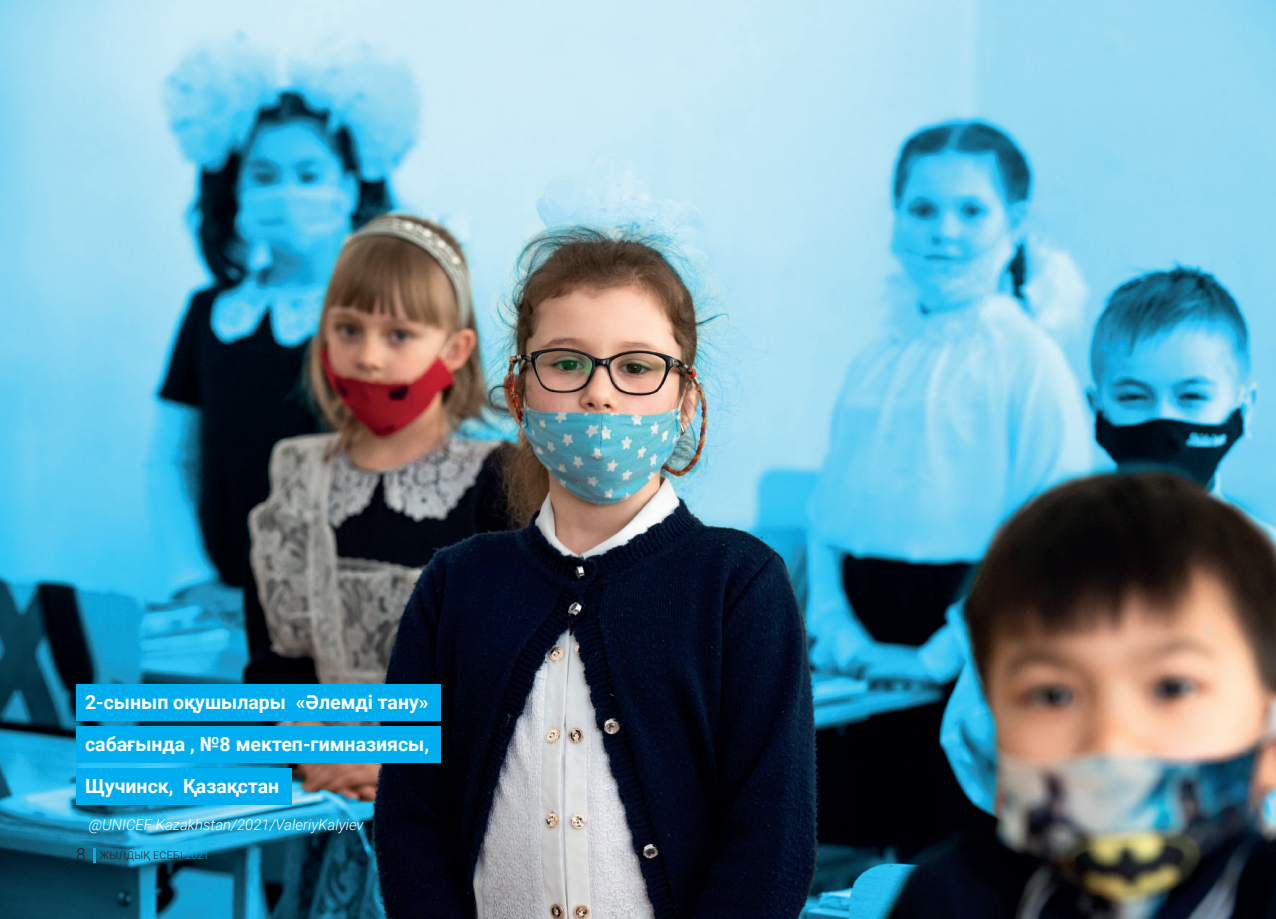
<style>
.page{position:relative;width:1276px;height:919px;background:#fff}
.page>*{position:absolute;margin:0;border:0;box-sizing:border-box;transform-origin:0 0}
.t1{font:700 19.5px/42px "Roboto";color:#fff;text-align:justify}
.t2{font:italic 300 15px "Roboto";color:#fff}
.t3{font:300 10.5px "Roboto";letter-spacing:.035em;color:#231f20}
.s1{color:#00aeef}
.s2{font-size:16.5px}
</style>
<div class="page">
<img style="left:0;top:0;width:1276px;height:918px">
<div style="left:77px;top:767px;width:215px;height:37px;background:#00aeef"></div>
<div style="left:77px;top:726px;width:364px;height:37px;background:#00aeef"></div>
<div style="left:77px;top:684px;width:364px;height:36px;background:#00aeef"></div>
<svg style="left:94px;top:847px;width:8px;height:15px"></svg>
<p class="t1" style="left:85px;top:679px;width:346px">2-сынып оқушылары «Әлемді тану» сабағында , №8 мектеп-гимназиясы, Щучинск, Қазақстан</p>
<p class="t2" style="left:89px;top:813px;width:276px">@UNICEF Kazakhstan/2021/ValeriyKalyiev</p>
<p class="t3" style="left:100px;top:847px;width:110px">ЖЫЛДЫҚ ЕСЕБІ <span class="s1">2021</span></p>
<p class="t3" style="left:77px;top:847px;width:140px"><span class="s2">8</span> ЖЫЛДЫҚ ЕСЕБІ <span class="s1">2021</span></p>
</div>
